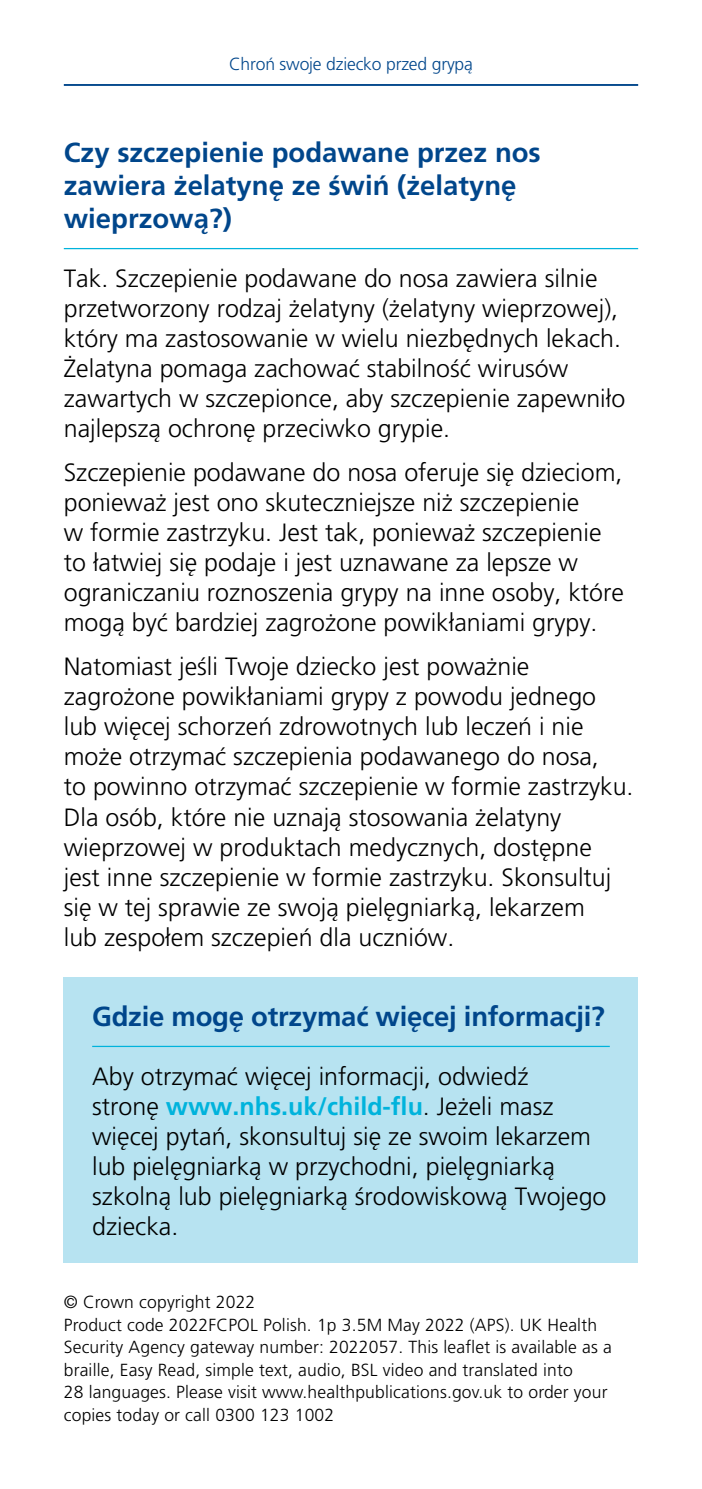
<style>
.page{position:relative;width:702px;height:1489px;background:#fff}
.page>*{position:absolute;margin:0;border:0;box-sizing:border-box;transform-origin:0 0}
.LM_headings{font:700 27.5px/33px "Frutiger LT Pro";color:#00468b}
.LM_body_text{font:300 25px/30px "Frutiger LT Pro";color:#000}
.t1{font:300 17.5px/22.5px "Frutiger LT Pro";letter-spacing:.01em;color:#000}
.t2{font:300 17.5px "Frutiger LT Pro";letter-spacing:-.01em;color:#00468b}
.s1{font-weight:700;color:#00b3dc}
</style>
<div class="page">
<hr style="left:64px;top:84px;width:574px;height:2px;background:#00468b">
<hr style="left:64px;top:248px;width:574px;height:1px;background:#00b3dc">
<div style="left:64px;top:977px;width:574px;height:285px;background:#b7e3f1"></div>
<hr style="left:92px;top:1045px;width:517px;height:1px;background:#00b3dc">
<p class="t2" style="left:229px;top:54px;width:245px">Chroń swoje dziecko przed grypą</p>
<p class="LM_headings" style="left:64px;top:136px;width:478px">Czy szczepienie podawane przez nos zawiera żelatynę ze świń (żelatynę wieprzową?)</p>
<p class="LM_body_text" style="left:64px;top:263px;width:563px">Tak. Szczepienie podawane do nosa zawiera silnie przetworzony rodzaj żelatyny (żelatyny wieprzowej), który ma zastosowanie w wielu niezbędnych lekach.<br>Żelatyna pomaga zachować stabilność wirusów zawartych w szczepionce, aby szczepienie zapewniło najlepszą ochronę przeciwko grypie.</p>
<p class="LM_body_text" style="left:64px;top:457px;width:561px">Szczepienie podawane do nosa oferuje się dzieciom, ponieważ jest ono skuteczniejsze niż szczepienie<br>w formie zastrzyku. Jest tak, ponieważ szczepienie to łatwiej się podaje i jest uznawane za lepsze w ograniczaniu roznoszenia grypy na inne osoby, które mogą być bardziej zagrożone powikłaniami grypy.</p>
<p class="LM_body_text" style="left:64px;top:652px;width:571px">Natomiast jeśli Twoje dziecko jest poważnie zagrożone powikłaniami grypy z powodu jednego lub więcej schorzeń zdrowotnych lub leczeń i nie może otrzymać szczepienia podawanego do nosa,<br>to powinno otrzymać szczepienie w formie zastrzyku.<br>Dla osób, które nie uznają stosowania żelatyny wieprzowej w produktach medycznych, dostępne jest inne szczepienie w formie zastrzyku. Skonsultuj się w tej sprawie ze swoją pielęgniarką, lekarzem<br>lub zespołem szczepień dla uczniów.</p>
<p class="LM_headings" style="left:92px;top:1000px;width:514px">Gdzie mogę otrzymać więcej informacji?</p>
<p class="LM_body_text" style="left:92px;top:1061px;width:516px">Aby otrzymać więcej informacji, odwiedź<br>stronę <span class="s1">www.nhs.uk/child-flu</span>. Jeżeli masz więcej pytań, skonsultuj się ze swoim lekarzem lub pielęgniarką w przychodni, pielęgniarką szkolną lub pielęgniarką środowiskową Twojego dziecka.</p>
<p class="t1" style="left:64px;top:1290px;width:549px">© Crown copyright 2022<br>Product code 2022FCPOL Polish. 1p 3.5M May 2022 (APS). UK Health Security Agency gateway number: 2022057. This leaflet is available as a braille, Easy Read, simple text, audio, BSL video and translated into<br>28 languages. Please visit www.healthpublications.gov.uk to order your copies today or call 0300 123 1002</p>
</div>
